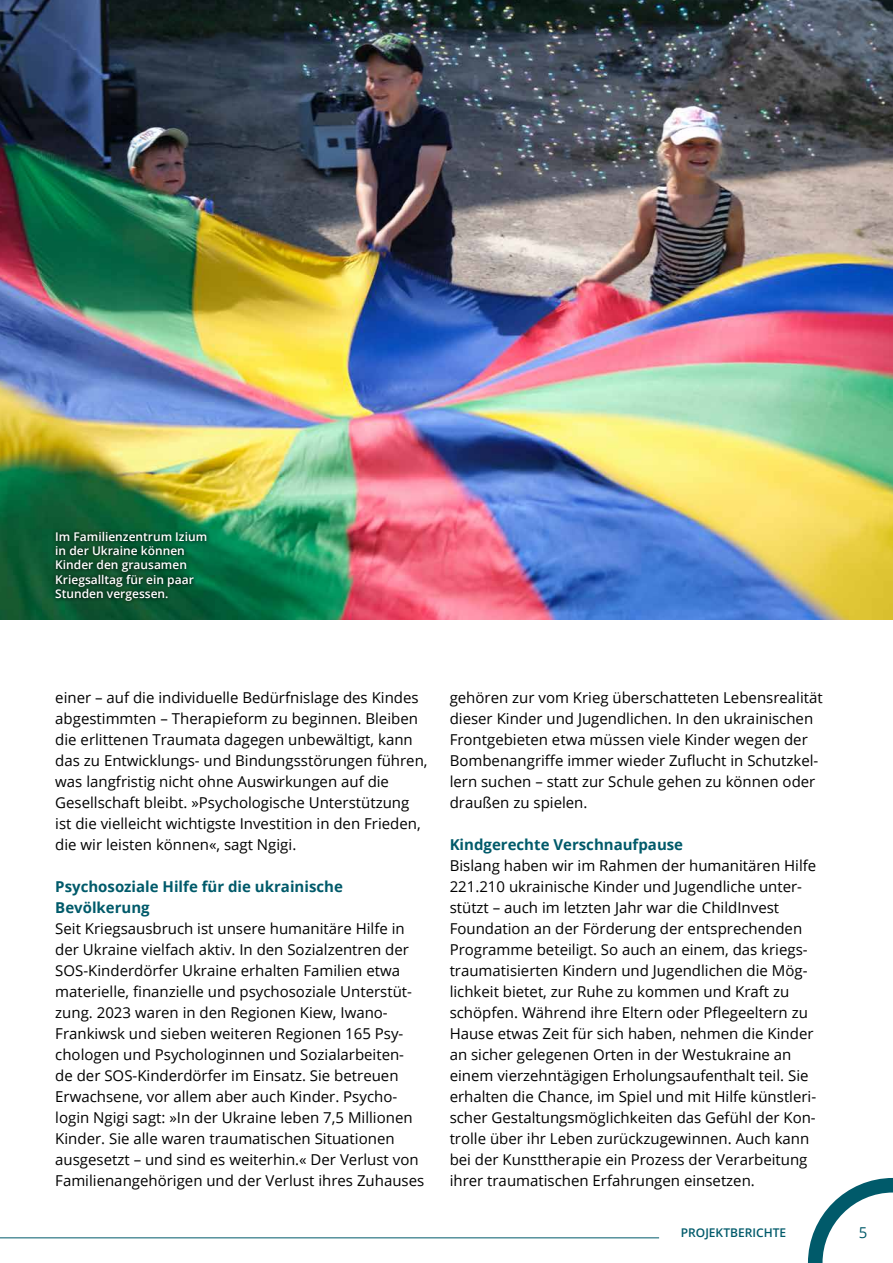
<style>
.page{position:relative;width:893px;height:1263px;background:#fff}
.page>*{position:absolute;margin:0;border:0;box-sizing:border-box;transform-origin:0 0}
.t1{font:15px/21px "Open Sans";color:#000}
.t2{font:700 15px/21px "Open Sans";color:#005a6a}
.t3{font:15px "Open Sans";color:#005a6a}
.t4{font:600 12px/14.2px "Open Sans";color:#fff}
.t5{font:600 12px "Open Sans";color:#005a6a}
</style>
<div class="page">
<hr style="left:0;top:1237px;width:659px;height:1px;background:#005a6a">
<svg style="left:808px;top:1178px;width:85px;height:85px"></svg>
<img style="left:0;top:0;width:893px;height:619px">
<svg style="left:52px;top:528px;width:158px;height:77px;background:#074e2c"></svg>
<p class="t4" style="left:55px;top:529px;width:153px">Im Familienzentrum Izium in der Ukraine können<br>Kinder den grausamen<br>Kriegsalltag für ein paar<br>Stunden vergessen.</p>
<p class="t1" style="left:55px;top:686px;width:374px">einer – auf die individuelle Bedürfnislage des Kindes abgestimmten – Therapieform zu beginnen. Bleiben die erlittenen Traumata dagegen unbewältigt, kann das zu Entwicklungs- und Bindungsstörungen führen, was langfristig nicht ohne Auswirkungen auf die Gesellschaft bleibt. »Psychologische Unterstützung ist die vielleicht wichtigste Investition in den Frieden, die wir leisten können«, sagt Ngigi.</p>
<p class="t2" style="left:55px;top:875px;width:289px">Psychosoziale Hilfe für die ukrainische<br>Bevölkerung</p>
<p class="t1" style="left:55px;top:917px;width:370px">Seit Kriegsausbruch ist unsere humanitäre Hilfe in der Ukraine vielfach aktiv. In den Sozialzentren der SOS-Kinderdörfer Ukraine erhalten Familien etwa materielle, finanzielle und psychosoziale Unterstüt&shy;zung. 2023 waren in den Regionen Kiew, Iwano-Frankiwsk und sieben weiteren Regionen 165 Psy&shy;chologen und Psychologinnen und Sozialarbeiten&shy;de der SOS-Kinderdörfer im Einsatz. Sie betreuen Erwachsene, vor allem aber auch Kinder. Psycho&shy;login Ngigi sagt: »In der Ukraine leben 7,5 Millionen Kinder. Sie alle waren traumatischen Situationen ausgesetzt – und sind es weiterhin.« Der Verlust von Familienangehörigen und der Verlust ihres Zuhauses</p>
<p class="t1" style="left:450px;top:686px;width:375px">gehören zur vom Krieg überschatteten Lebensrealität dieser Kinder und Jugendlichen. In den ukrainischen Frontgebieten etwa müssen viele Kinder wegen der Bombenangriffe immer wieder Zuflucht in Schutzkel&shy;lern suchen – statt zur Schule gehen zu können oder draußen zu spielen.</p>
<p class="t2" style="left:450px;top:833px;width:235px">Kindgerechte Verschnaufpause</p>
<p class="t1" style="left:450px;top:854px;width:368px">Bislang haben wir im Rahmen der humanitären Hilfe 221.210 ukrainische Kinder und Jugendliche unter&shy;stützt – auch im letzten Jahr war die ChildInvest Foundation an der Förderung der entsprechenden Programme beteiligt. So auch an einem, das kriegs&shy;traumatisierten Kindern und Jugendlichen die Mög&shy;lichkeit bietet, zur Ruhe zu kommen und Kraft zu schöpfen. Während ihre Eltern oder Pflegeeltern zu Hause etwas Zeit für sich haben, nehmen die Kinder an sicher gelegenen Orten in der Westukraine an einem vierzehntägigen Erholungsaufenthalt teil. Sie erhalten die Chance, im Spiel und mit Hilfe künstleri&shy;scher Gestaltungsmöglichkeiten das Gefühl der Kon&shy;trolle über ihr Leben zurückzugewinnen. Auch kann bei der Kunsttherapie ein Prozess der Verarbeitung ihrer traumatischen Erfahrungen einsetzen.</p>
<p class="t5" style="left:681px;top:1225px;width:107px">PROJEKTBERICHTE</p>
<p class="t3" style="left:859px;top:1222px;width:10px">5</p>
</div>
